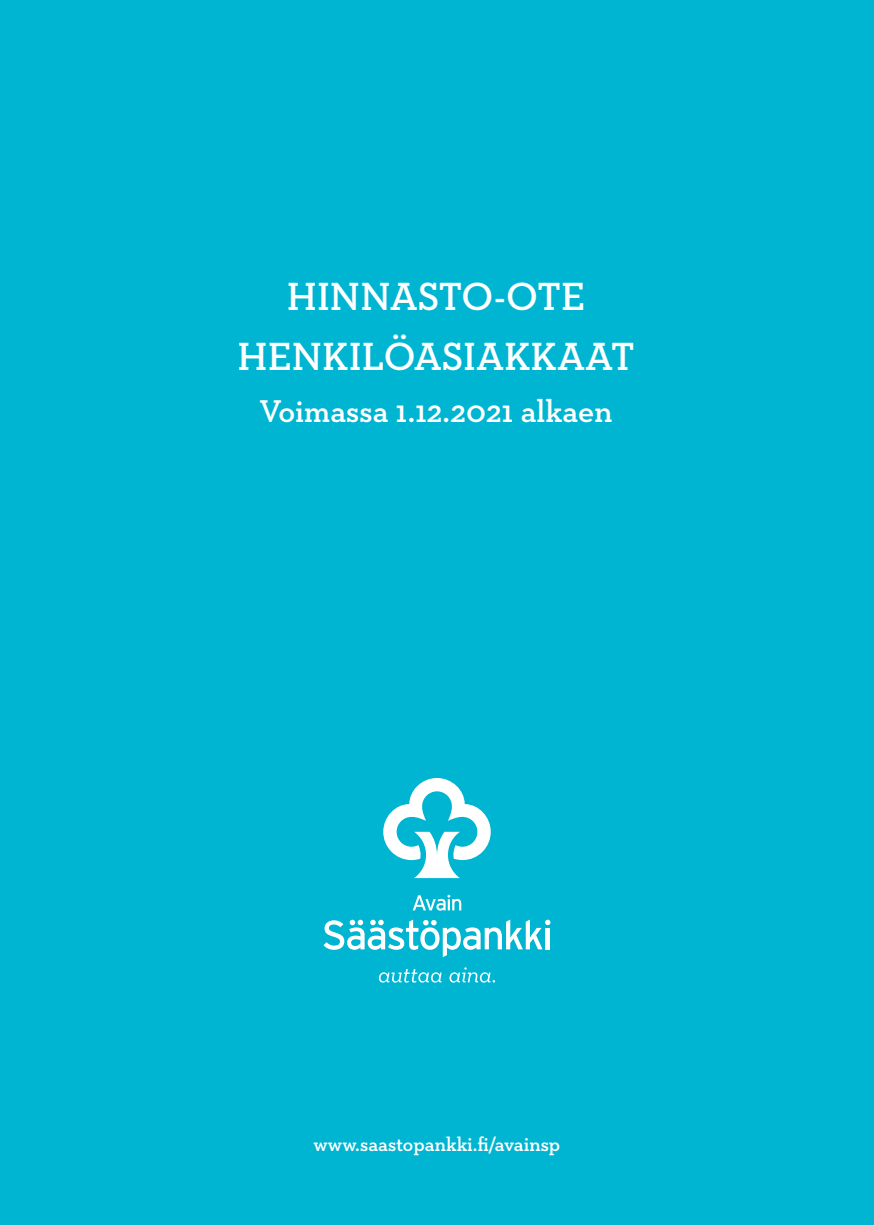
<style>
.page{position:relative;width:874px;height:1225px;background:#fff}
.page>*{position:absolute;margin:0;border:0;box-sizing:border-box;transform-origin:0 0}
.t1{font:600 40px/60px "Neutraface Slab Text";color:#fff;text-align:center}
.t2{font:600 32px "Neutraface Slab Text";color:#fff}
.t3{font:600 20px "Neutraface Slab Text";color:#fff}
</style>
<div class="page">
<div style="left:0;top:0;width:873px;height:1225px;background:#00b5d1"></div>
<svg style="left:383px;top:778px;width:107px;height:100px"></svg>
<svg style="left:323px;top:919px;width:227px;height:38px"></svg>
<svg style="left:378px;top:969px;width:63px;height:13px"></svg>
<svg style="left:449px;top:967px;width:46px;height:15px"></svg>
<svg style="left:413px;top:894px;width:48px;height:16px"></svg>
<p class="t1" style="left:237px;top:265px;width:398px">HINNASTO-OTE<br>HENKILÖASIAKKAAT</p>
<p class="t2" style="left:259px;top:391px;width:354px">Voimassa 1.12.2021 alkaen</p>
<p class="t3" style="left:313px;top:1131px;width:248px">www.saastopankki.f/avainsp</p>
</div>
